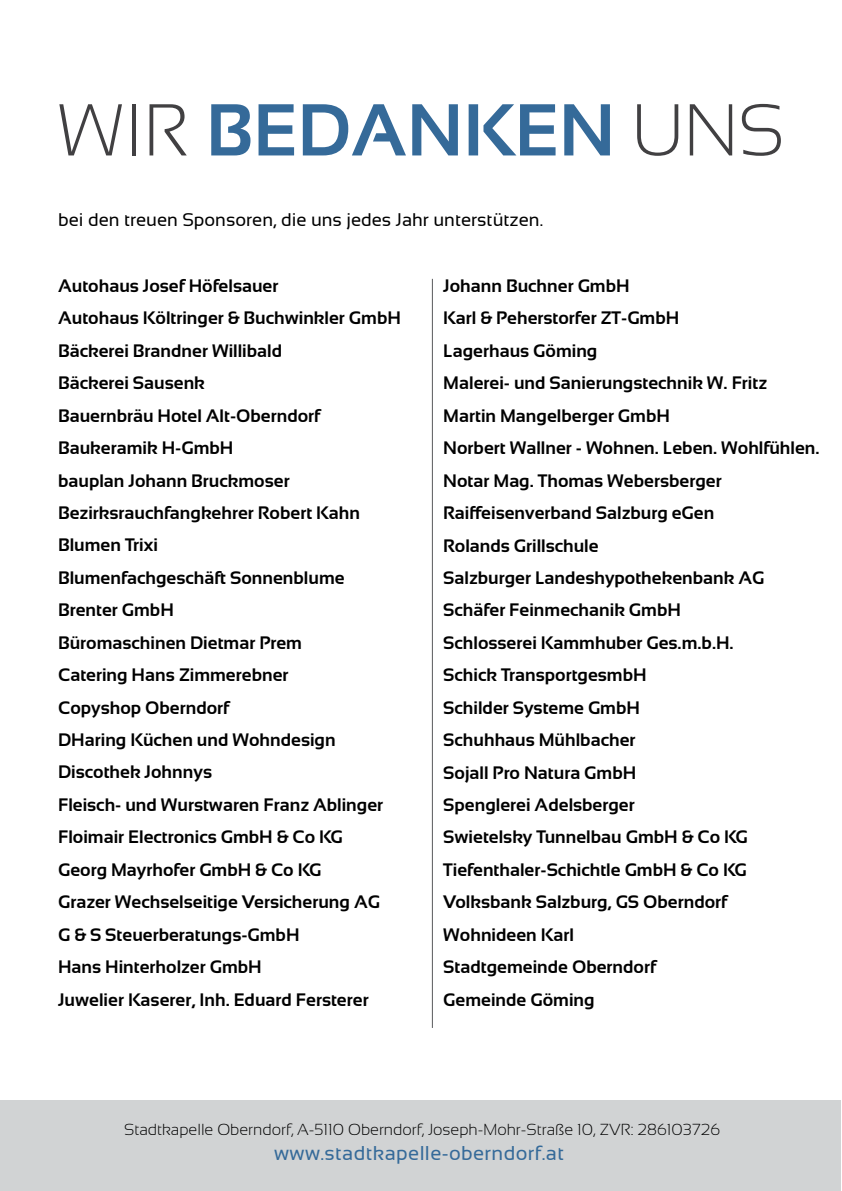
<style>
.page{position:relative;width:842px;height:1191px;background:#fff}
.page>*{position:absolute;margin:0;border:0;box-sizing:border-box;transform-origin:0 0}
.t1{font:700 73.2px "Sansation";color:#356a99}
.t2{font:20px "Sansation";letter-spacing:.02em;color:#356a99}
.t3{font:18.4px "Sansation";color:#000}
.t4{font:700 18px/32.4px "Sansation";color:#000}
.t5{font:300 16px "Sansation";color:#000}
.s1{font-weight:300;color:#414042}
</style>
<div class="page">
<hr style="left:432px;top:279px;width:1px;height:749px;background:#58595b">
<div style="left:0;top:1100px;width:840px;height:91px;background:#d1d3d4"></div>
<h1 class="t1" style="left:58px;top:89px;width:728px"><span class="s1">wir</span> bedanken <span class="s1">uns</span></h1>
<p class="t3" style="left:58px;top:210px;width:486px">bei den treuen Sponsoren, die uns jedes Jahr unterstützen.</p>
<p class="t4" style="left:58px;top:269px;width:344px">autohaus Josef Höfelsauer<br>autohaus költringer &amp; buchwinkler GmbH bäckerei brandner Willibald<br>bäckerei Sausenk<br>bauernbräu Hotel alt-Oberndorf baukeramik H-GmbH<br>bauplan Johann bruckmoser bezirksrauchfangkehrer Robert kahn blumen Trixi<br>blumenfachgeschäft Sonnenblume brenter GmbH<br>büromaschinen dietmar Prem<br>Catering Hans Zimmerebner<br>Copyshop Oberndorf<br>dHaring küchen und Wohndesign discothek Johnnys<br>Fleisch- und Wurstwaren Franz ablinger<br>Floimair electronics GmbH &amp; Co kG<br>Georg Mayrhofer GmbH &amp; Co kG<br>Grazer Wechselseitige Versicherung aG<br>G &amp; S Steuerberatungs-GmbH<br>Hans Hinterholzer GmbH<br>Juwelier kaserer, Inh. eduard Fersterer</p>
<p class="t4" style="left:443px;top:269px;width:378px">Johann buchner GmbH<br>karl &amp; Peherstorfer ZT-GmbH<br>Lagerhaus Göming<br>Malerei- und Sanierungstechnik W. Fritz<br>Martin Mangelberger GmbH<br>norbert Wallner - Wohnen. Leben. Wohlfühlen. notar Mag. Thomas Webersberger<br>Raiffeisenverband Salzburg eGen<br>Rolands Grillschule<br>Salzburger Landeshypothekenbank aG<br>Schäfer Feinmechanik GmbH<br>Schlosserei kammhuber Ges.m.b.H.<br>Schick TransportgesmbH<br>Schilder Systeme GmbH<br>Schuhhaus Mühlbacher<br>Sojall Pro natura GmbH<br>Spenglerei adelsberger<br>Swietelsky Tunnelbau GmbH &amp; Co kG<br>Tiefenthaler-Schichtle GmbH &amp; Co kG<br>Volksbank Salzburg, GS Oberndorf<br>Wohnideen karl<br>Stadtgemeinde Oberndorf<br>Gemeinde Göming</p>
<p class="t5" style="left:124px;top:1120px;width:597px">stadtkapelle Oberndorf, A-5110 Oberndorf, Joseph-Mohr-straße 10, ZVr: 286103726</p>
<p class="t2" style="left:274px;top:1142px;width:291px">www.stadtkapelle-oberndorf.at</p>
</div>
